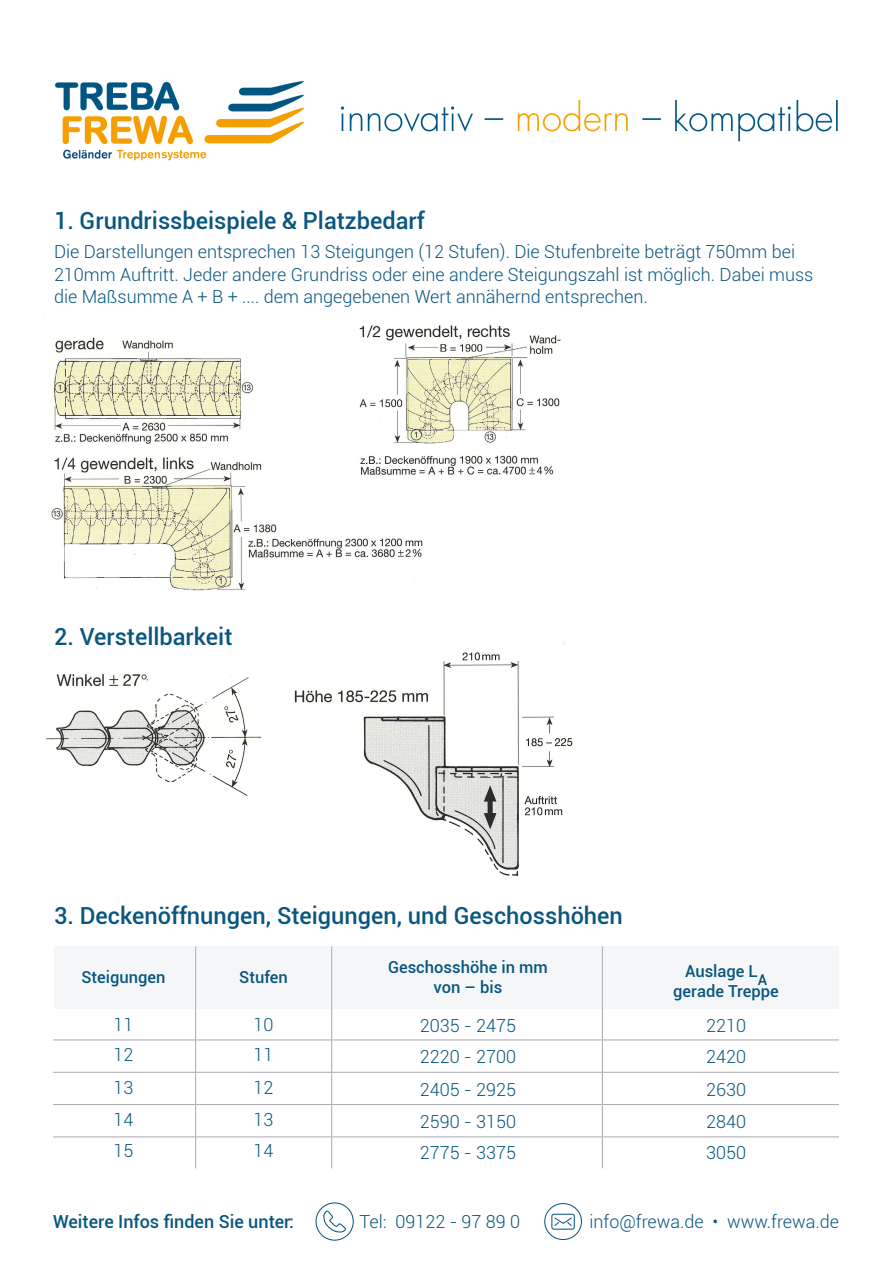
<style>
.page{position:relative;width:893px;height:1263px;background:#fff}
.page>*{position:absolute;margin:0;border:0;box-sizing:border-box;transform-origin:0 0}
.t1{font:500 23.55px "Roboto";color:#0a567f}
.t2{font:300 18px/22.5px "Roboto";color:#0a567f}
.t3{font:500 18px "Roboto";color:#0a567f}
.t4{font:500 16.5px/19.8px "Roboto";color:#0a567f;text-align:center}
.t5{font:500 14.85px "Roboto";color:#0a567f}
</style>
<div class="page">
<img style="left:46px;top:641px;width:527px;height:236px">
<hr style="left:195px;top:1008px;width:1px;height:31px;background:#a8a9ad">
<hr style="left:331px;top:1008px;width:1px;height:31px;background:#a8a9ad">
<hr style="left:602px;top:1008px;width:1px;height:31px;background:#a8a9ad">
<hr style="left:53px;top:1039px;width:143px;height:1px;background:#a8a9ad">
<hr style="left:196px;top:1039px;width:136px;height:1px;background:#a8a9ad">
<hr style="left:195px;top:1040px;width:1px;height:32px;background:#a8a9ad">
<hr style="left:332px;top:1039px;width:270px;height:1px;background:#a8a9ad">
<hr style="left:331px;top:1040px;width:1px;height:32px;background:#a8a9ad">
<hr style="left:602px;top:1039px;width:237px;height:1px;background:#a8a9ad">
<hr style="left:602px;top:1040px;width:1px;height:32px;background:#a8a9ad">
<hr style="left:53px;top:1072px;width:143px;height:1px;background:#a8a9ad">
<hr style="left:196px;top:1072px;width:136px;height:1px;background:#a8a9ad">
<hr style="left:195px;top:1073px;width:1px;height:31px;background:#a8a9ad">
<hr style="left:332px;top:1072px;width:270px;height:1px;background:#a8a9ad">
<hr style="left:331px;top:1073px;width:1px;height:31px;background:#a8a9ad">
<hr style="left:602px;top:1072px;width:237px;height:1px;background:#a8a9ad">
<hr style="left:602px;top:1073px;width:1px;height:31px;background:#a8a9ad">
<hr style="left:53px;top:1104px;width:143px;height:1px;background:#a8a9ad">
<hr style="left:196px;top:1104px;width:136px;height:1px;background:#a8a9ad">
<hr style="left:195px;top:1105px;width:1px;height:31px;background:#a8a9ad">
<hr style="left:332px;top:1104px;width:270px;height:1px;background:#a8a9ad">
<hr style="left:331px;top:1105px;width:1px;height:31px;background:#a8a9ad">
<hr style="left:602px;top:1104px;width:237px;height:1px;background:#a8a9ad">
<hr style="left:602px;top:1105px;width:1px;height:31px;background:#a8a9ad">
<hr style="left:53px;top:1136px;width:143px;height:1px;background:#a8a9ad">
<hr style="left:196px;top:1136px;width:136px;height:1px;background:#a8a9ad">
<hr style="left:195px;top:1137px;width:1px;height:31px;background:#a8a9ad">
<hr style="left:332px;top:1136px;width:270px;height:1px;background:#a8a9ad">
<hr style="left:331px;top:1137px;width:1px;height:31px;background:#a8a9ad">
<hr style="left:602px;top:1136px;width:237px;height:1px;background:#a8a9ad">
<hr style="left:602px;top:1137px;width:1px;height:31px;background:#a8a9ad">
<img style="left:51px;top:325px;width:510px;height:271px">
<img style="left:55px;top:81px;width:783px;height:80px">
<div style="left:54px;top:945px;width:785px;height:63px;background:#f4f6f8"></div>
<svg style="left:544px;top:1203px;width:38px;height:37px"></svg>
<svg style="left:315px;top:1202px;width:39px;height:39px"></svg>
<h1 class="t1" style="left:54px;top:204px;width:372px">1. Grundrissbeispiele &amp; Platzbedarf</h1>
<p class="t2" style="left:54px;top:240px;width:761px">Die Darstellungen entsprechen 13 Steigungen (12 Stufen). Die Stufenbreite beträgt 750mm bei<br>210mm Auftritt. Jeder andere Grundriss oder eine andere Steigungszahl ist möglich. Dabei muss die Maßsumme A + B + .... dem angegebenen Wert annähernd entsprechen.</p>
<h1 class="t1" style="left:54px;top:620px;width:180px">2. Verstellbarkeit</h1>
<h1 class="t1" style="left:54px;top:899px;width:570px">3. Deckenöffnungen, Steigungen, und Geschosshöhen</h1>
<p class="t4" style="left:81px;top:967px;width:86px">Steigungen</p>
<p class="t4" style="left:239px;top:967px;width:50px">Stufen</p>
<p class="t4" style="left:388px;top:957px;width:161px">Geschosshöhe in mm von – bis</p>
<p class="t4" style="left:685px;top:960px;width:74px">Auslage L</p>
<p class="t5" style="left:758px;top:969px;width:11px">A</p>
<p class="t4" style="left:673px;top:980px;width:107px">gerade Treppe</p>
<p class="t2" style="left:114px;top:1012px;width:21px">11</p>
<p class="t2" style="left:254px;top:1012px;width:21px">10</p>
<p class="t2" style="left:420px;top:1014px;width:98px">2035 - 2475</p>
<p class="t2" style="left:706px;top:1014px;width:41px">2210</p>
<p class="t2" style="left:114px;top:1043px;width:21px">12</p>
<p class="t2" style="left:254px;top:1043px;width:21px">11</p>
<p class="t2" style="left:114px;top:1076px;width:21px">13</p>
<p class="t2" style="left:254px;top:1076px;width:21px">12</p>
<p class="t2" style="left:114px;top:1108px;width:21px">14</p>
<p class="t2" style="left:254px;top:1108px;width:21px">13</p>
<p class="t2" style="left:420px;top:1045px;width:98px">2220 - 2700</p>
<p class="t2" style="left:706px;top:1045px;width:41px">2420</p>
<p class="t2" style="left:420px;top:1078px;width:98px">2405 - 2925</p>
<p class="t2" style="left:706px;top:1078px;width:41px">2630</p>
<p class="t2" style="left:420px;top:1110px;width:98px">2590 - 3150</p>
<p class="t2" style="left:706px;top:1110px;width:41px">2840</p>
<p class="t2" style="left:114px;top:1139px;width:21px">15</p>
<p class="t2" style="left:254px;top:1139px;width:21px">14</p>
<p class="t2" style="left:420px;top:1141px;width:98px">2775 - 3375</p>
<p class="t2" style="left:706px;top:1141px;width:41px">3050</p>
<p class="t3" style="left:53px;top:1209px;width:242px">Weitere Infos finden Sie unter:</p>
<p class="t2" style="left:360px;top:1210px;width:162px">Tel: 09122 - 97 89 0</p>
<p class="t2" style="left:589px;top:1210px;width:251px">info@frewa.de • www.frewa.de</p>
</div>
